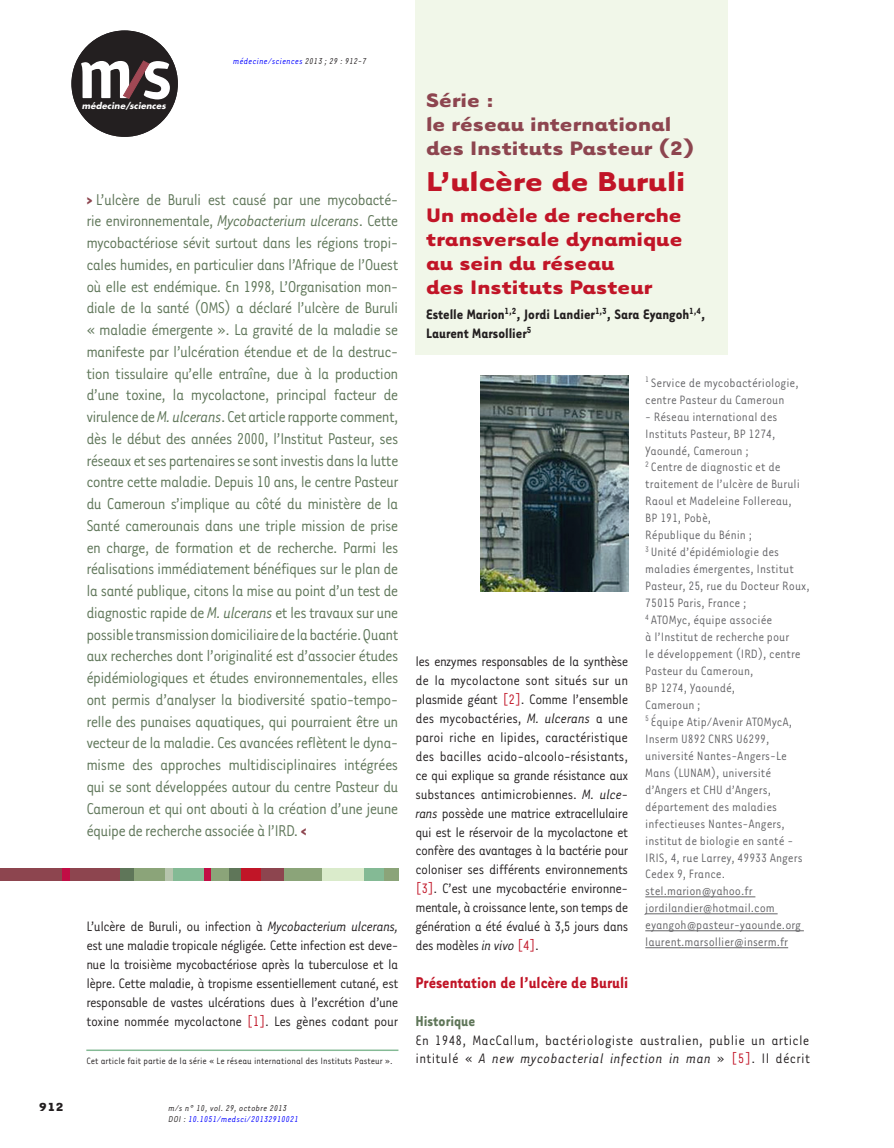
<style>
.page{position:relative;width:894px;height:1148px;background:#fff}
.page>*{position:absolute;margin:0;border:0;box-sizing:border-box;transform-origin:0 0}
.t1{font:700 31.5px "Tarzana Wide";color:#c11527}
.t2{font:700 22.5px/24px "Tarzana Wide";color:#c11527}
.t3{font:700 22.5px/24px "Tarzana Wide";color:#8d454f}
.t4{font:18px/21.8px "Tarzana Narrow";letter-spacing:-.04em;color:#5f7659;text-align:justify}
.t5{font:700 18px "Tarzana Narrow";color:#c11527}
.t6{font:700 16.5px "Tarzana Narrow";color:#5f7659}
.t7{font:15.75px/18.9px "Tarzana Narrow";letter-spacing:-.025em;color:#231f20;text-align:justify}
.t8{font:15.75px/18.9px "Tarzana Narrow";letter-spacing:.015em;color:#231f20}
.t9{font:700 15.75px/18.9px "Tarzana Narrow";color:#231f20}
.t10{font:13.95px/17px "Tarzana Narrow";color:#636366}
.t11{font:700 13.5px "Tarzana Wide";color:#231f20}
.t12{font:10.5px "Tarzana Narrow";color:#231f20}
.t13{font:italic 9.75px/11.7px "Tarzana Narrow";letter-spacing:.025em;color:#231f20}
.t14{font:italic 9.75px "Tarzana Narrow";letter-spacing:.025em;color:#00f}
.t15{font:italic 700 8.55px "Futura";letter-spacing:.01em;color:#fff}
.s1{color:#231f20}
.s2{font-weight:700;color:#8d454f}
.s3{font-style:italic}
.s4{color:#c11527}
.s5{color:#00f}
</style>
<div class="page">
<div style="left:71px;top:30px;width:107px;height:107px;background:#231f20;border-radius:50%"></div>
<svg style="left:81px;top:61px;width:89px;height:38px"></svg>
<div style="left:415px;top:0;width:312px;height:354px;background:#f1f7e9"></div>
<div style="left:0;top:867px;width:121px;height:13px;background:#8d454f"></div>
<div style="left:120px;top:867px;width:18px;height:13px;background:#5f7659"></div>
<div style="left:227px;top:867px;width:14px;height:13px;background:#5f7659"></div>
<div style="left:135px;top:867px;width:31px;height:13px;background:#8ba479"></div>
<div style="left:170px;top:867px;width:34px;height:13px;background:#84ba95"></div>
<div style="left:363px;top:867px;width:22px;height:13px;background:#84ba95"></div>
<div style="left:209px;top:867px;width:19px;height:13px;background:#8ba479"></div>
<div style="left:384px;top:867px;width:14px;height:13px;background:#8ba479"></div>
<div style="left:282px;top:867px;width:40px;height:13px;background:#8ba479"></div>
<div style="left:322px;top:867px;width:42px;height:13px;background:#daebcb"></div>
<div style="left:165px;top:867px;width:8px;height:13px;background:#b6c4ad"></div>
<div style="left:62px;top:867px;width:8px;height:13px;background:#c10d45"></div>
<div style="left:204px;top:867px;width:6px;height:13px;background:#c10d45"></div>
<div style="left:241px;top:867px;width:29px;height:13px;background:#c11527"></div>
<div style="left:261px;top:867px;width:22px;height:13px;background:#8d454f"></div>
<hr style="left:645px;top:896px;width:110px;height:1px;background:#636366">
<hr style="left:645px;top:913px;width:132px;height:1px;background:#636366">
<hr style="left:645px;top:930px;width:158px;height:1px;background:#636366">
<hr style="left:645px;top:947px;width:142px;height:1px;background:#636366">
<img style="left:480px;top:376px;width:148px;height:215px">
<hr style="left:86px;top:1049px;width:312px;height:2px;background:#84ba95">
<p class="t11" style="left:39px;top:1098px;width:26px">912</p>
<p class="t15" style="left:82px;top:100px;width:85px">médecine/sciences</p>
<p class="t14" style="left:233px;top:55px;width:135px">médecine/sciences <span class="s1">2013 ; 29 : 912-7</span></p>
<p class="t4" style="left:86px;top:187px;width:313px"><span class="s2">&gt;</span> L’ulcère de Buruli est causé par une mycobacté&shy;rie environnementale, <span class="s3">Mycobacterium ulcerans</span>. Cette mycobactériose sévit surtout dans les régions tropi&shy;cales humides, en particulier dans l’Afrique de l’Ouest où elle est endémique. En 1998, L’Organisation mon&shy;diale de la santé (OMS) a déclaré l’ulcère de Buruli « maladie émergente ». La gravité de la maladie se manifeste par l’ulcération étendue et de la destruc&shy;tion tissulaire qu’elle entraîne, due à la production d’une toxine, la mycolactone, principal facteur de virulence de <span class="s3">M. ulcerans</span>. Cet article rapporte comment, dès le début des années 2000, l’Institut Pasteur, ses réseaux et ses partenaires se sont investis dans la lutte contre cette maladie. Depuis 10 ans, le centre Pasteur du Cameroun s’implique au côté du ministère de la Santé camerounais dans une triple mission de prise en charge, de formation et de recherche. Parmi les réalisations immédiatement bénéfiques sur le plan de la santé publique, citons la mise au point d’un test de diagnostic rapide de <span class="s3">M. ulcerans</span> et les travaux sur une possible transmission domiciliaire de la bactérie. Quant aux recherches dont l’originalité est d’associer études épidémiologiques et études environnementales, elles ont permis d’analyser la biodiversité spatio-tempo&shy;relle des punaises aquatiques, qui pourraient être un vecteur de la maladie. Ces avancées reflètent le dyna&shy;misme des approches multidisciplinaires intégrées qui se sont développées autour du centre Pasteur du Cameroun et qui ont abouti à la création d’une jeune équipe de recherche associée à l’IRD. <span class="s2">&lt;</span></p>
<p class="t7" style="left:86px;top:916px;width:314px">L’ulcère de Buruli, ou infection à <span class="s3">Mycobacterium ulcerans, </span>est une maladie tropicale négligée<span class="s3">.</span> Cette infection est deve&shy;nue la troisième mycobactériose après la tuberculose et la lèpre. Cette maladie, à tropisme essentiellement cutané, est responsable de vastes ulcérations dues à l’excrétion d’une toxine nommée mycolactone <span class="s4">[1]</span>. Les gènes codant pour</p>
<p class="t12" style="left:86px;top:1054px;width:308px">Cet article fait partie de la série « Le réseau international des Instituts Pasteur ».</p>
<p class="t13" style="left:168px;top:1101px;width:131px">m/s n° 10, vol. 29, octobre 2013<br>DOI : <span class="s5">10.1051/medsci/20132910021</span></p>
<p class="t3" style="left:426px;top:86px;width:270px">Série :<br>le réseau international des Instituts Pasteur (2)</p>
<h1 class="t1" style="left:426px;top:161px;width:261px">L’ulcère de Buruli</h1>
<p class="t2" style="left:426px;top:201px;width:258px">Un modèle de recherche transversale dynamique au sein du réseau<br>des Instituts Pasteur</p>
<p class="t9" style="left:426px;top:304px;width:281px">Estelle Marion<sup>1,2</sup>, Jordi Landier<sup>1,3</sup>, Sara Eyangoh<sup>1,4</sup>,<br>Laurent Marsollier<sup>5</sup></p>
<p class="t10" style="left:645px;top:373px;width:155px"><sup>1</sup> Service de mycobactériologie, centre Pasteur du Cameroun</p>
<p class="t10" style="left:645px;top:407px;width:166px">- Réseau international des<br>Instituts Pasteur, BP 1274,<br>Yaoundé, Cameroun ;<br><sup>2</sup> Centre de diagnostic et de traitement de l’ulcère de Buruli<br>Raoul et Madeleine Follereau,<br>BP 191, Pobè,<br>République du Bénin ;<br><sup>3</sup> Unité d’épidémiologie des maladies émergentes, Institut<br>Pasteur, 25, rue du Docteur Roux,<br>75015 Paris, France ;<br><sup>4</sup> ATOMyc, équipe associée<br>à l’Institut de recherche pour<br>le développement (IRD), centre<br>Pasteur du Cameroun,<br>BP 1274, Yaoundé,<br>Cameroun ;<br><sup>5</sup> Équipe Atip/Avenir ATOMycA,<br>Inserm U892 CNRS U6299, université Nantes-Angers-Le<br>Mans (LUNAM), université d’Angers et CHU d’Angers, département des maladies infectieuses Nantes-Angers, institut de biologie en santé -<br>IRIS, 4, rue Larrey, 49933 Angers<br>Cedex 9, France. stel.marion@yahoo.fr jordilandier@hotmail.com eyangoh@pasteur-yaounde.org laurent.marsollier@inserm.fr</p>
<p class="t7" style="left:415px;top:651px;width:214px">les enzymes responsables de la synthèse de la mycolactone sont situés sur un plasmide géant <span class="s4">[2]</span>. Comme l’ensemble des mycobactéries, <span class="s3">M. ulcerans</span> a une paroi riche en lipides, caractéristique des bacilles acido-alcoolo-résistants, ce qui explique sa grande résistance aux substances antimicrobiennes. <span class="s3">M. ulce&shy;rans</span> possède une matrice extracellulaire qui est le réservoir de la mycolactone et confère des avantages à la bactérie pour coloniser ses différents environnements <span class="s4">[3]</span>. C’est une mycobactérie environne&shy;mentale, à croissance lente, son temps de génération a été évalué à 3,5 jours dans des modèles <span class="s3">in vivo</span> <span class="s4">[4]</span>.</p>
<p class="t5" style="left:415px;top:971px;width:214px">Présentation de l’ulcère de Buruli</p>
<p class="t6" style="left:415px;top:1010px;width:61px">Historique</p>
<p class="t8" style="left:415px;top:1029px;width:396px">En 1948, MacCallum, bactériologiste australien, publie un article intitulé « <span class="s3">A new mycobacterial infection in man</span> » <span class="s4">[5]</span>. Il décrit</p>
</div>
